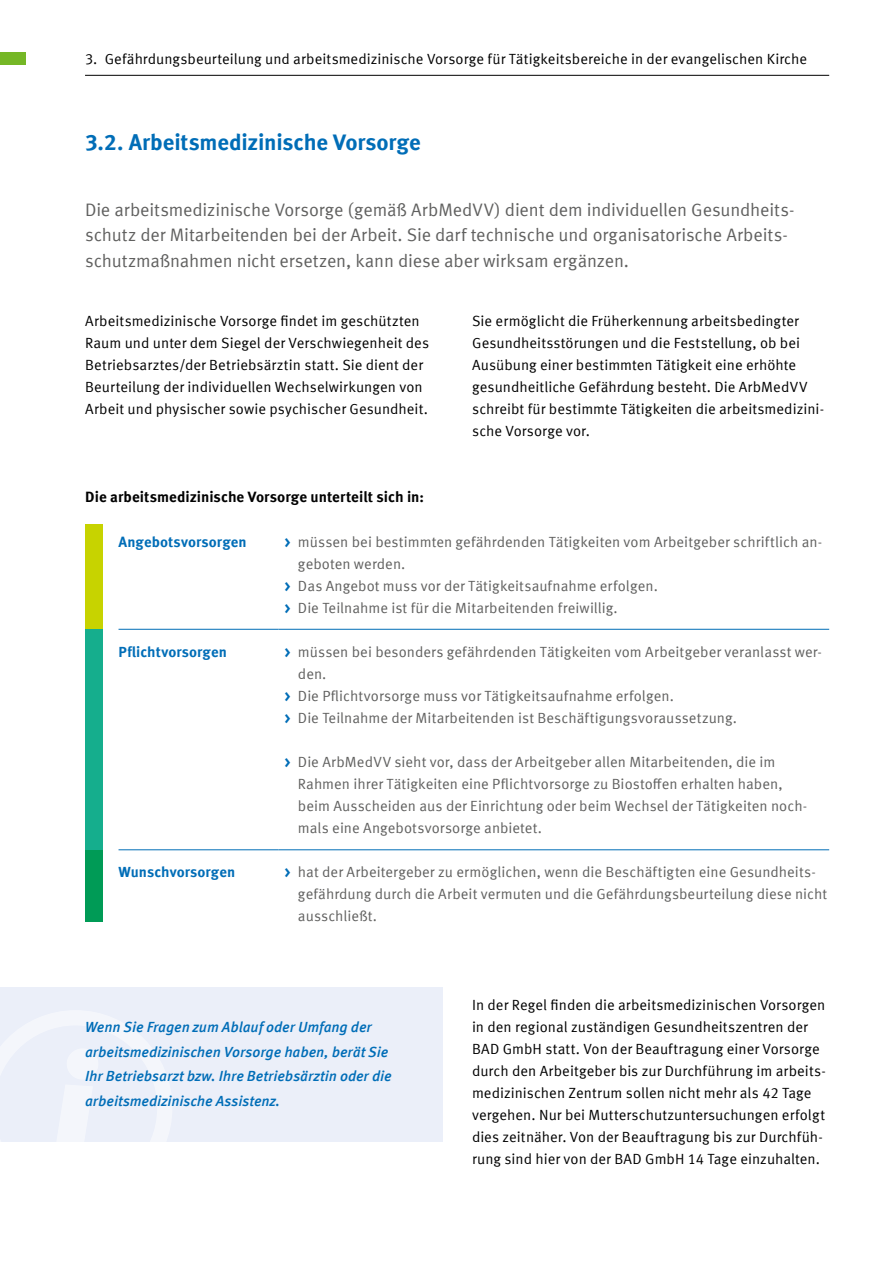
<style>
.page{position:relative;width:893px;height:1263px;background:#fff}
.page>*{position:absolute;margin:0;border:0;box-sizing:border-box;transform-origin:0 0}
.t1{font:700 22.5px "Meta Offc";letter-spacing:-.005em;color:#006db7}
.t2{font:18px/25.5px "Meta Offc Norm";letter-spacing:-.005em;color:#60605f}
.t3{font:700 15px "Meta Offc";color:#000}
.t4{font:14.7px/22px "Meta Offc Norm";letter-spacing:.005em;color:#000}
.t5{font:14.7px/22px "Meta Offc Norm";letter-spacing:.005em;color:#60605f}
.t6{font:italic 500 14.7px/24.8px "Meta Offc";letter-spacing:-.005em;color:#006db7}
.t7{font:700 14.7px "Meta Offc";letter-spacing:.01em;color:#006db7}
.s1{font-family:"Meta Offc";font-weight:700;color:#006db7}
</style>
<div class="page">
<div style="left:0;top:52px;width:26px;height:13px;background:#75b726"></div>
<div style="left:0;top:988px;width:442px;height:154px;background:#ebeff9"></div>
<div style="left:85px;top:524px;width:17px;height:105px;background:#c7d300"></div>
<div style="left:85px;top:629px;width:17px;height:221px;background:#15ae8d"></div>
<div style="left:85px;top:850px;width:17px;height:71px;background:#009b56"></div>
<hr style="left:119px;top:629px;width:160px;height:1px;background:#006db7">
<hr style="left:279px;top:629px;width:550px;height:1px;background:#006db7">
<hr style="left:119px;top:849px;width:160px;height:1px;background:#006db7">
<hr style="left:279px;top:849px;width:550px;height:1px;background:#006db7">
<hr style="left:85px;top:75px;width:744px;height:1px;background:#000">
<p class="t4" style="left:85px;top:48px;width:724px">3. Gefährdungsbeurteilung und arbeitsmedizinische Vorsorge für Tätigkeitsbereiche in der evangelischen Kirche</p>
<h1 class="t1" style="left:85px;top:128px;width:337px">3.2. Arbeitsmedizinische Vorsorge</h1>
<p class="t2" style="left:85px;top:197px;width:711px">Die arbeitsmedizinische Vorsorge (gemäß ArbMedVV) dient dem individuellen Gesundheits&shy;schutz der Mitarbeitenden bei der Arbeit. Sie darf technische und organisatorische Arbeits&shy;schutzmaßnahmen nicht ersetzen, kann diese aber wirksam ergänzen.</p>
<p class="t4" style="left:85px;top:310px;width:345px">Arbeitsmedizinische Vorsorge findet im geschützten Raum und unter dem Siegel der Verschwiegenheit des Betriebsarztes/der Betriebsärztin statt. Sie dient der Beurteilung der individuellen Wechselwirkungen von Arbeit und physischer sowie psychischer Gesundheit.</p>
<p class="t3" style="left:85px;top:488px;width:340px">Die arbeitsmedizinische Vorsorge unterteilt sich in:</p>
<p class="t4" style="left:472px;top:310px;width:353px">Sie ermöglicht die Früherkennung arbeitsbedingter Gesundheitsstörungen und die Feststellung, ob bei Ausübung einer bestimmten Tätigkeit eine erhöhte gesundheitliche Gefährdung besteht. Die ArbMedVV schreibt für bestimmte Tätigkeiten die arbeitsmedizini&shy;sche Vorsorge vor.</p>
<p class="t7" style="left:119px;top:533px;width:130px">Angebotsvorsorgen</p>
<p class="t5" style="left:285px;top:531px;width:539px"><span class="s1">&gt;</span> müssen bei bestimmten gefährdenden Tätigkeiten vom Arbeitgeber schriftlich an-</p>
<p class="t5" style="left:298px;top:553px;width:109px">geboten werden.</p>
<p class="t5" style="left:285px;top:575px;width:375px"><span class="s1">&gt;</span> Das Angebot muss vor der Tätigkeitsaufnahme erfolgen.</p>
<p class="t5" style="left:285px;top:597px;width:335px"><span class="s1">&gt;</span> Die Teilnahme ist für die Mitarbeitenden freiwillig.</p>
<p class="t7" style="left:119px;top:643px;width:110px">Pflichtvorsorgen</p>
<p class="t5" style="left:285px;top:641px;width:539px"><span class="s1">&gt;</span> müssen bei besonders gefährdenden Tätigkeiten vom Arbeitgeber veranlasst wer-</p>
<p class="t5" style="left:298px;top:663px;width:30px">den.</p>
<p class="t5" style="left:285px;top:685px;width:391px"><span class="s1">&gt;</span> Die Pflichtvorsorge muss vor Tätigkeitsaufnahme erfolgen.</p>
<p class="t5" style="left:285px;top:707px;width:454px"><span class="s1">&gt;</span> Die Teilnahme der Mitarbeitenden ist Beschäftigungsvoraussetzung.</p>
<p class="t5" style="left:298px;top:751px;width:511px;text-indent:-13px"><span class="s1">&gt;</span> Die ArbMedVV sieht vor, dass der Arbeitgeber allen Mitarbeitenden, die im Rahmen ihrer Tätigkeiten eine Pflichtvorsorge zu Biostoffen erhalten haben, beim Ausscheiden aus der Einrichtung oder beim Wechsel der Tätigkeiten noch&shy;mals eine Angebotsvorsorge anbietet.</p>
<p class="t7" style="left:119px;top:863px;width:118px">Wunschvorsorgen</p>
<p class="t5" style="left:298px;top:862px;width:531px;text-indent:-13px"><span class="s1">&gt;</span> hat der Arbeitergeber zu ermöglichen, wenn die Beschäftigten eine Gesundheits&shy;gefährdung durch die Arbeit vermuten und die Gefährdungsbeurteilung diese nicht ausschließt.</p>
<p class="t6" style="left:85px;top:1015px;width:308px">Wenn Sie Fragen zum Ablauf oder Umfang der arbeitsmedizinischen Vorsorge haben, berät Sie Ihr Betriebsarzt bzw. Ihre Betriebsärztin oder die arbeitsmedizinische Assistenz.</p>
<p class="t4" style="left:472px;top:994px;width:355px">In der Regel finden die arbeitsmedizinischen Vorsorgen in den regional zuständigen Gesundheitszentren der BAD GmbH statt. Von der Beauftragung einer Vorsorge durch den Arbeitgeber bis zur Durchführung im arbeits&shy;medizinischen Zentrum sollen nicht mehr als 42 Tage vergehen. Nur bei Mutterschutzuntersuchungen erfolgt dies zeitnäher. Von der Beauftragung bis zur Durchfüh&shy;rung sind hier von der BAD GmbH 14 Tage einzuhalten.</p>
</div>
